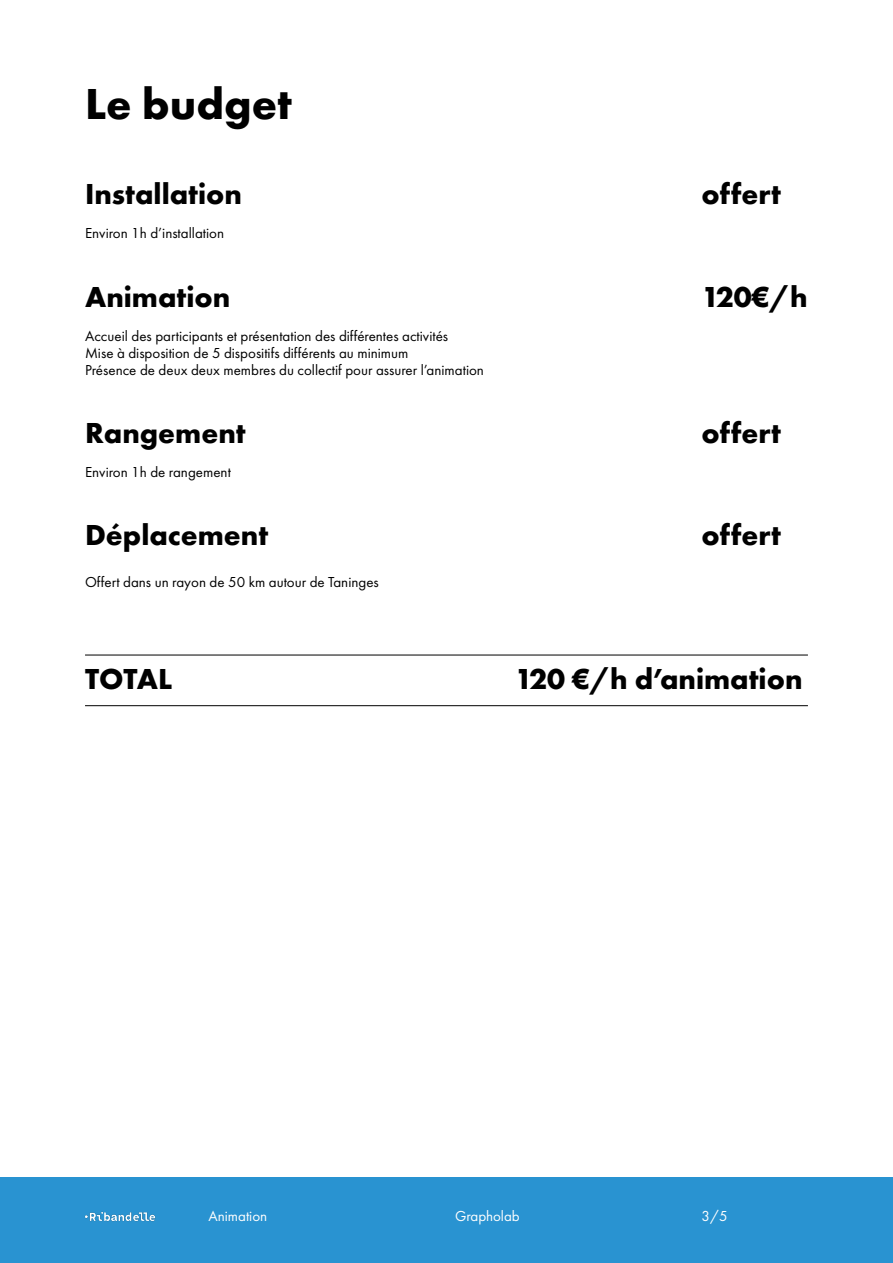
<style>
.page{position:relative;width:893px;height:1263px;background:#fff}
.page>*{position:absolute;margin:0;border:0;box-sizing:border-box;transform-origin:0 0}
.t1{font:700 45px "Futura PT";color:#000}
.t2{font:700 30px "Futura PT";color:#000}
.t3{font:15px/17px "Futura PT";color:#000}
.t4{font:15px "Futura PT";color:#fff}
</style>
<div class="page">
<div style="left:0;top:1178px;width:893px;height:85px;background:#2993d1"></div>
<img style="left:84px;top:1211px;width:72px;height:11px">
<hr style="left:85px;top:705px;width:723px;height:1px;background:#000">
<hr style="left:85px;top:655px;width:723px;height:1px;background:#000">
<h1 class="t1" style="left:85px;top:75px;width:208px">Le budget</h1>
<h2 class="t2" style="left:85px;top:175px;width:158px">Installation</h2>
<h2 class="t2" style="left:702px;top:175px;width:81px">offert</h2>
<p class="t3" style="left:85px;top:225px;width:141px">Environ 1h d’installation</p>
<h2 class="t2" style="left:85px;top:277px;width:147px">Animation</h2>
<h2 class="t2" style="left:702px;top:277px;width:107px">120€/h</h2>
<p class="t3" style="left:85px;top:327px;width:400px">Accueil des participants et présentation des différentes activités<br>Mise à disposition de 5 dispositifs différents au minimum<br>Présence de deux deux membres du collectif pour assurer l’animation</p>
<h2 class="t2" style="left:85px;top:413px;width:162px">Rangement</h2>
<h2 class="t2" style="left:702px;top:413px;width:81px">offert</h2>
<p class="t3" style="left:85px;top:463px;width:147px">Environ 1h de rangement</p>
<h2 class="t2" style="left:85px;top:515px;width:185px">Déplacement</h2>
<h2 class="t2" style="left:702px;top:515px;width:81px">offert</h2>
<p class="t3" style="left:85px;top:574px;width:295px">Offert dans un rayon de 50 km autour de Taninges</p>
<h2 class="t2" style="left:85px;top:660px;width:89px">TOTAL</h2>
<h2 class="t2" style="left:515px;top:660px;width:289px">120 €/h d’animation</h2>
<p class="t4" style="left:208px;top:1207px;width:60px">Animation</p>
<p class="t4" style="left:455px;top:1207px;width:66px">Grapholab</p>
<p class="t4" style="left:702px;top:1207px;width:27px">3/5</p>
</div>
